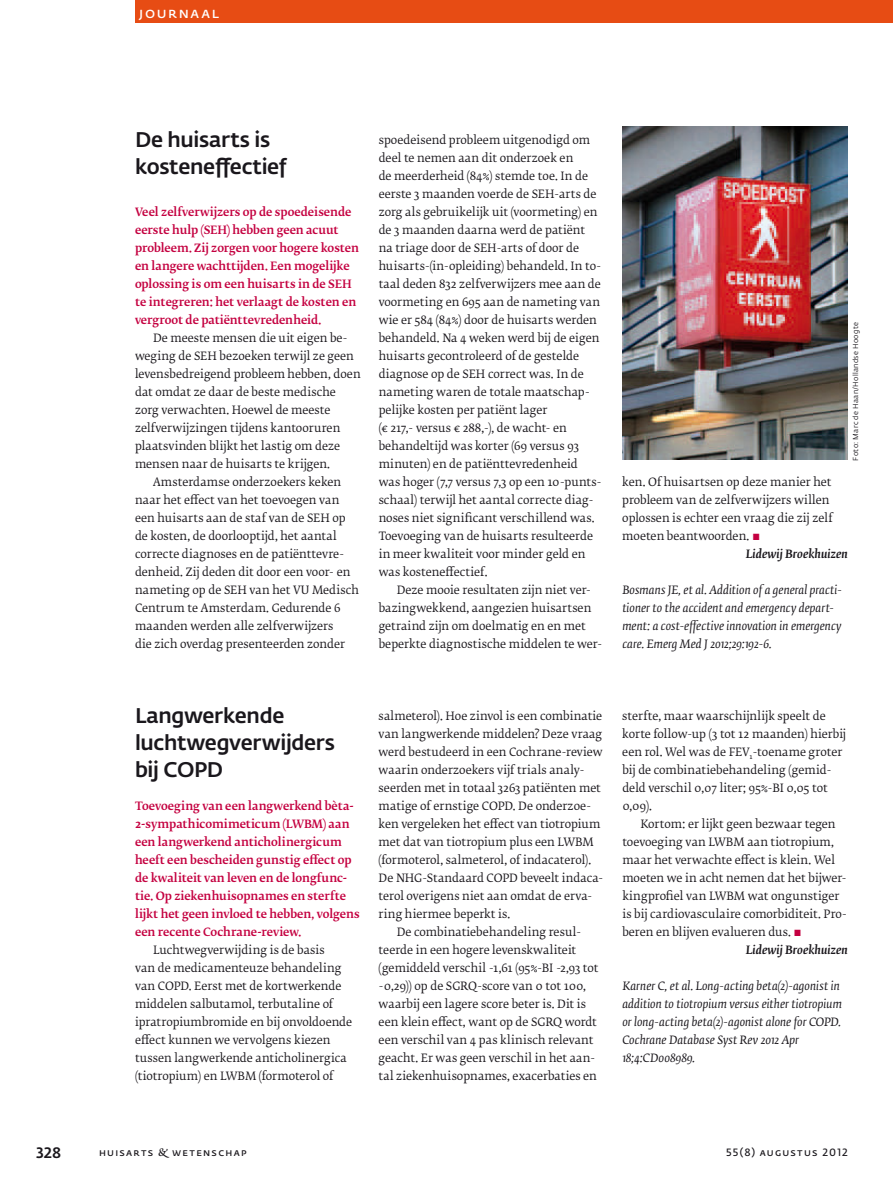
<style>
.page{position:relative;width:893px;height:1191px;background:#fff}
.page>*{position:absolute;margin:0;border:0;box-sizing:border-box;transform-origin:0 0}
.t1{font:500 21px/27px "Fedra Sans Pro";letter-spacing:-.015em;color:#1a171c}
.t2{font:600 15px "Fedra Sans Pro";letter-spacing:.105em;color:#fff}
.t3{font:500 15px "Fedra Sans Pro";color:#1a171c}
.t4{font:11.4px/18px "Fedra Serif B Pro";letter-spacing:.005em;color:#1a171c}
.t5{font:500 11.4px/18px "Fedra Serif B Pro";letter-spacing:-.005em;color:#c40040}
.t6{font:italic 11.4px/18px "Fedra Serif B Pro";letter-spacing:.005em;color:#1a171c}
.t7{font:italic 500 11.4px "Fedra Serif B Pro";color:#1a171c}
.t8{font:600 10.5px "Fedra Sans Pro";letter-spacing:.12em;color:#1a171c}
.t9{font:7.2px "Fedra Sans Pro";letter-spacing:.04em;color:#1a171c}
.s1{font-family:"Fedra Serif B Pro Demi";color:#c40040}
.s2{font-family:"Fedra Serif B Pro Demi";font-weight:400}
</style>
<div class="page">
<div style="left:135px;top:0;width:758px;height:23px;background:#e74c14"></div>
<img style="left:622px;top:126px;width:226px;height:334px">
<h2 class="t2" style="left:139px;top:6px;width:81px">journaal</h2>
<h1 class="t1" style="left:135px;top:127px;width:153px">De huisarts is kosteneffectief</h1>
<p class="t5" style="left:135px;top:203px;width:226px">Veel zelfverwijzers op de spoedeisende eerste hulp (SEH) hebben geen acuut probleem. Zij zorgen voor hogere kosten en langere wachttijden. Een mogelijke oplossing is om een huisarts in de SEH te integreren: het verlaagt de kosten en vergroot de patiënttevredenheid.</p>
<p class="t4" style="left:153px;top:329px;width:196px">De meeste mensen die uit eigen be-</p>
<p class="t4" style="left:135px;top:347px;width:220px">weging de SEH bezoeken terwijl ze geen</p>
<p class="t4" style="left:135px;top:365px;width:227px">levensbedreigend probleem hebben, doen</p>
<p class="t4" style="left:135px;top:383px;width:202px">dat omdat ze daar de beste medische</p>
<p class="t4" style="left:135px;top:401px;width:197px">zorg verwachten. Hoewel de meeste</p>
<p class="t4" style="left:135px;top:419px;width:207px">zelfverwijzingen tijdens kantooruren</p>
<p class="t4" style="left:135px;top:437px;width:207px">plaatsvinden blijkt het lastig om deze</p>
<p class="t4" style="left:135px;top:455px;width:197px">mensen naar de huisarts te krijgen.</p>
<p class="t4" style="left:153px;top:473px;width:190px">Amsterdamse onderzoekers keken</p>
<p class="t4" style="left:135px;top:491px;width:206px">naar het effect van het toevoegen van</p>
<p class="t4" style="left:135px;top:509px;width:212px">een huisarts aan de staf van de SEH op</p>
<p class="t4" style="left:135px;top:527px;width:203px">de kosten, de doorlooptijd, het aantal</p>
<p class="t4" style="left:135px;top:545px;width:211px">correcte diagnoses en de patiënttevre-</p>
<p class="t4" style="left:135px;top:563px;width:217px">denheid. Zij deden dit door een voor- en</p>
<p class="t4" style="left:135px;top:581px;width:226px">nameting op de SEH van het VU Medisch</p>
<p class="t4" style="left:135px;top:599px;width:207px">Centrum te Amsterdam. Gedurende 6</p>
<p class="t4" style="left:135px;top:617px;width:200px">maanden werden alle zelfverwijzers</p>
<p class="t4" style="left:135px;top:635px;width:211px">die zich overdag presenteerden zonder</p>
<p class="t4" style="left:379px;top:131px;width:224px">spoedeisend probleem uitgenodigd om deel te nemen aan dit onderzoek en<br>de meerderheid (84%) stemde toe. In de eerste 3 maanden voerde de SEH-arts de zorg als gebruikelijk uit (voormeting) en de 3 maanden daarna werd de patiënt na triage door de SEH-arts of door de huisarts-(in-opleiding) behandeld. In to&shy;taal deden 832 zelfverwijzers mee aan de voormeting en 695 aan de nameting van wie er 584 (84%) door de huisarts werden behandeld. Na 4 weken werd bij de eigen huisarts gecontroleerd of de gestelde diagnose op de SEH correct was. In de nameting waren de totale maatschap&shy;pelijke kosten per patiënt lager<br>(€ 217,- versus € 288,-), de wacht- en behandeltijd was korter (69 versus 93 minuten) en de patiënttevredenheid was hoger (7,7 versus 7,3 op een 10-punts&shy;schaal) terwijl het aantal correcte diag&shy;noses niet significant verschillend was.<br>Toevoeging van de huisarts resulteerde in meer kwaliteit voor minder geld en was kosteneffectief.</p>
<p class="t4" style="left:379px;top:581px;width:225px;text-indent:18px">Deze mooie resultaten zijn niet ver&shy;bazingwekkend, aangezien huisartsen getraind zijn om doelmatig en en met beperkte diagnostische middelen te wer-</p>
<p class="t9" style="left:852px;top:460px;width:140px;rotate:-90deg">Foto: Marc de Haan/Hollandse Hoogte</p>
<p class="t4" style="left:622px;top:473px;width:211px">ken. Of huisartsen op deze manier het</p>
<p class="t4" style="left:622px;top:491px;width:209px">probleem van de zelfverwijzers willen</p>
<p class="t4" style="left:622px;top:509px;width:212px">oplossen is echter een vraag die zij zelf</p>
<p class="t4" style="left:622px;top:527px;width:139px">moeten beantwoorden. <span class="s1">▪</span></p>
<p class="t7" style="left:746px;top:547px;width:104px">Lidewij Broekhuizen</p>
<p class="t6" style="left:622px;top:581px;width:221px">Bosmans JE, et al. Addition of a general practi&shy;tioner to the accident and emergency depart&shy;ment: a cost-effective innovation in emergency care. Emerg Med J 2012;29:192-6.</p>
<h1 class="t1" style="left:135px;top:703px;width:201px">Langwerkende luchtwegverwijders bij COPD</h1>
<p class="t5" style="left:135px;top:797px;width:226px">Toevoeging van een langwerkend bèta-2-sympathicomimeticum (LWBM) aan een langwerkend anticholinergicum heeft een bescheiden gunstig effect op de kwaliteit van leven en de longfunc&shy;tie. Op ziekenhuisopnames en sterfte lijkt het geen invloed te hebben, volgens een recente Cochrane-review.</p>
<p class="t4" style="left:135px;top:941px;width:219px;text-indent:18px">Luchtwegverwijding is de basis<br>van de medicamenteuze behandeling van COPD. Eerst met de kortwerkende middelen salbutamol, terbutaline of ipratropiumbromide en bij onvoldoende effect kunnen we vervolgens kiezen tussen langwerkende anticholinergica (tiotropium) en LWBM (formoterol of</p>
<p class="t4" style="left:379px;top:707px;width:225px">salmeterol). Hoe zinvol is een combinatie</p>
<p class="t4" style="left:379px;top:725px;width:225px">van langwerkende middelen? Deze vraag</p>
<p class="t4" style="left:379px;top:743px;width:225px">werd bestudeerd in een Cochrane-review</p>
<p class="t4" style="left:379px;top:761px;width:208px">waarin onderzoekers vijf trials analy-</p>
<p class="t4" style="left:379px;top:779px;width:224px">seerden met in totaal 3263 patiënten met</p>
<p class="t4" style="left:379px;top:797px;width:214px">matige of ernstige COPD. De onderzoe-</p>
<p class="t4" style="left:379px;top:815px;width:223px">ken vergeleken het effect van tiotropium</p>
<p class="t4" style="left:379px;top:833px;width:217px">met dat van tiotropium plus een LWBM</p>
<p class="t4" style="left:379px;top:851px;width:214px">(formoterol, salmeterol, of indacaterol).</p>
<p class="t4" style="left:379px;top:869px;width:226px">De NHG-Standaard COPD beveelt indaca-</p>
<p class="t4" style="left:379px;top:887px;width:215px">terol overigens niet aan omdat de erva-</p>
<p class="t4" style="left:379px;top:905px;width:133px">ring hiermee beperkt is.</p>
<p class="t4" style="left:397px;top:923px;width:186px">De combinatiebehandeling resul-</p>
<p class="t4" style="left:379px;top:941px;width:199px">teerde in een hogere levenskwaliteit</p>
<p class="t4" style="left:379px;top:959px;width:221px">(gemiddeld verschil -1,61 (95%-BI -2,93 tot</p>
<p class="t4" style="left:379px;top:977px;width:209px">-0,29)) op de SGRQ-score van 0 tot 100,</p>
<p class="t4" style="left:379px;top:995px;width:209px">waarbij een lagere score beter is. Dit is</p>
<p class="t4" style="left:379px;top:1013px;width:220px">een klein effect, want op de SGRQ wordt</p>
<p class="t4" style="left:379px;top:1031px;width:216px">een verschil van 4 pas klinisch relevant</p>
<p class="t4" style="left:379px;top:1049px;width:218px">geacht. Er was geen verschil in het aan-</p>
<p class="t4" style="left:379px;top:1067px;width:220px">tal ziekenhuisopnames, exacerbaties en</p>
<p class="t4" style="left:622px;top:707px;width:225px">sterfte, maar waarschijnlijk speelt de korte follow-up (3 tot 12 maanden) hierbij een rol. Wel was de FEV<sub>1</sub>-toename groter bij de combinatiebehandeling (gemid&shy;deld verschil 0,07 liter; 95%-BI 0,05 tot 0,09).</p>
<p class="t4" style="left:640px;top:815px;width:197px">Kortom: er lijkt geen bezwaar tegen</p>
<p class="t4" style="left:622px;top:833px;width:213px">toevoeging van LWBM aan tiotropium,</p>
<p class="t4" style="left:622px;top:851px;width:214px">maar het verwachte effect is klein. Wel</p>
<p class="t4" style="left:622px;top:869px;width:226px">moeten we in acht nemen dat het bijwer-</p>
<p class="t4" style="left:622px;top:887px;width:219px">kingprofiel van LWBM wat ongunstiger</p>
<p class="t4" style="left:622px;top:905px;width:226px">is bij cardiovasculaire comorbiditeit. Pro-</p>
<p class="t4" style="left:622px;top:923px;width:181px">beren en blijven evalueren dus. <span class="s1">▪</span></p>
<p class="t7" style="left:746px;top:943px;width:104px">Lidewij Broekhuizen</p>
<p class="t6" style="left:622px;top:977px;width:221px">Karner C, et al. Long-acting beta(2)-agonist in addition to tiotropium versus either tiotropium or long-acting beta(2)-agonist alone for COPD.<br>Cochrane Database Syst Rev 2012 Apr 18;4:CD008989.</p>
<h2 class="t3" style="left:36px;top:1145px;width:27px">328</h2>
<p class="t8" style="left:99px;top:1147px;width:149px">huisarts <span class="s2">&amp;</span> wetenschap</p>
<p class="t8" style="left:726px;top:1147px;width:123px">55(8) augustus 2012</p>
</div>
